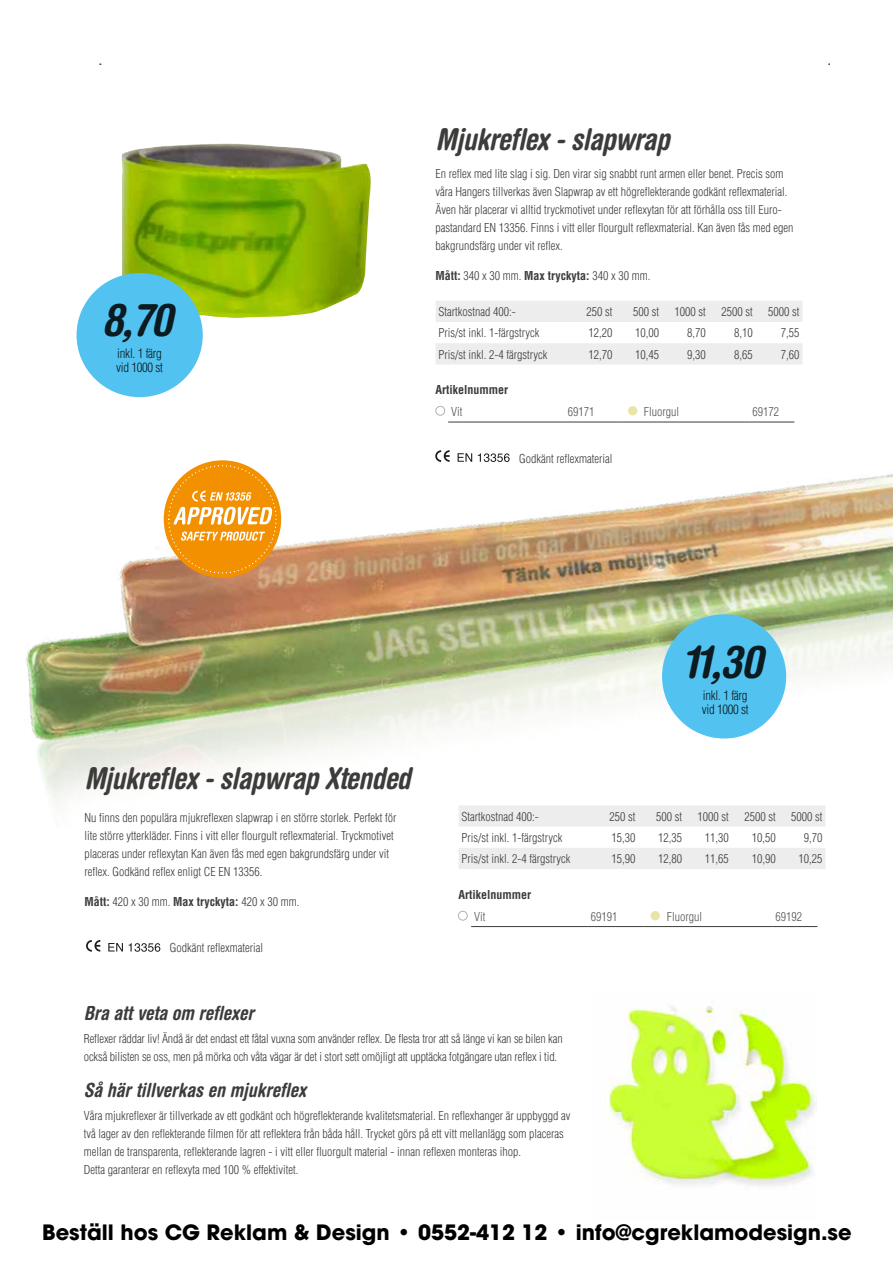
<style>
.page{position:relative;width:893px;height:1263px;background:#fff}
.page>*{position:absolute;margin:0;border:0;box-sizing:border-box;transform-origin:0 0}
.t1{font:italic 700 condensed 45px "Helvetica Rounded";color:#242422}
.t2{font:italic 700 condensed 30px "Helvetica Rounded";letter-spacing:-.02em;color:#3c3c3b}
.t3{font:700 21px "Avant Garde";color:#000}
.t4{font:italic 700 condensed 19.5px "Helvetica Rounded";color:#3c3c3b}
.t5{font:300 condensed 12.75px/14.2px "Helvetica";letter-spacing:-.02em;color:#242422}
.t6{font:300 condensed 12px/18px "Helvetica";color:#3c3c3b}
.t7{font:300 condensed 12px "Helvetica";color:#555454}
.t8{font:700 condensed 12px "Helvetica";color:#3c3c3b}
.s1{font-weight:700}
</style>
<div class="page">
<img style="left:121px;top:143px;width:250px;height:175px">
<div style="left:77px;top:273px;width:126px;height:124px;background:#52c3f1;border-radius:50%"></div>
<img style="left:26px;top:453px;width:867px;height:353px">
<div style="left:662px;top:614px;width:124px;height:124px;background:#52c3f1;border-radius:50%"></div>
<div style="left:164px;top:460px;width:117px;height:118px;background:#f39000;border-radius:50%"></div>
<svg style="left:167px;top:464px;width:110px;height:110px"></svg>
<img style="left:609px;top:1006px;width:207px;height:180px">
<div style="left:651px;top:911px;width:9px;height:9px;background:#e8e6a6;border-radius:50%"></div>
<div style="left:458px;top:911px;width:9px;height:9px;border:1px solid #b3b2b2;border-radius:50%"></div>
<div style="left:628px;top:406px;width:9px;height:9px;background:#e8e6a6;border-radius:50%"></div>
<div style="left:436px;top:406px;width:9px;height:9px;border:1px solid #b3b2b2;border-radius:50%"></div>
<svg style="left:458px;top:453px;width:14px;height:9px"></svg>
<svg style="left:478px;top:453px;width:32px;height:9px"></svg>
<svg style="left:435px;top:450px;width:15px;height:12px"></svg>
<hr style="left:448px;top:422px;width:117px;height:1px;background:#3c3c3b">
<hr style="left:565px;top:422px;width:56px;height:1px;background:#3c3c3b">
<svg style="left:621px;top:422px;width:20px;height:1px"></svg>
<hr style="left:641px;top:422px;width:108px;height:1px;background:#3c3c3b">
<hr style="left:749px;top:422px;width:45px;height:1px;background:#3c3c3b">
<svg style="left:436px;top:301px;width:366px;height:63px"></svg>
<hr style="left:471px;top:926px;width:117px;height:1px;background:#3c3c3b">
<hr style="left:588px;top:926px;width:56px;height:1px;background:#3c3c3b">
<svg style="left:644px;top:926px;width:20px;height:1px"></svg>
<hr style="left:664px;top:926px;width:108px;height:1px;background:#3c3c3b">
<hr style="left:772px;top:926px;width:45px;height:1px;background:#3c3c3b">
<svg style="left:459px;top:805px;width:366px;height:64px"></svg>
<svg style="left:108px;top:943px;width:15px;height:8px"></svg>
<svg style="left:129px;top:943px;width:31px;height:9px"></svg>
<svg style="left:86px;top:940px;width:14px;height:12px"></svg>
<h1 class="t1" style="left:101px;top:293px;width:73px">8,70</h1>
<p class="t5" style="left:116px;top:346px;width:48px">inkl. 1 färg vid 1000 st</p>
<h2 class="t2" style="left:436px;top:121px;width:235px">Mjukreflex - slapwrap</h2>
<p class="t6" style="left:436px;top:165px;width:359px">En reflex med lite slag i sig. Den virar sig snabbt runt armen eller benet. Precis som våra Hangers tillverkas även Slapwrap av ett högreflekterande godkänt reflexmaterial.<br>Även här placerar vi alltid tryckmotivet under reflexytan för att förhålla oss till Euro&shy;pastandard EN 13356. Finns i vitt eller flourgult reflexmaterial. Kan även fås med egen bakgrundsfärg under vit reflex.</p>
<p class="t6" style="left:436px;top:267px;width:216px"><span class="s1">Mått:</span> 340 x 30 mm. <span class="s1">Max tryckyta:</span> 340 x 30 mm.</p>
<p class="t6" style="left:439px;top:303px;width:79px">Startkostnad 400:-</p>
<p class="t6" style="left:586px;top:303px;width:27px">250 st</p>
<p class="t6" style="left:633px;top:303px;width:27px">500 st</p>
<p class="t6" style="left:675px;top:303px;width:33px">1000 st</p>
<p class="t6" style="left:721px;top:303px;width:33px">2500 st</p>
<p class="t6" style="left:768px;top:303px;width:33px">5000 st</p>
<p class="t6" style="left:439px;top:324px;width:102px">Pris/st inkl. 1-färgstryck</p>
<p class="t6" style="left:588px;top:324px;width:25px">12,20</p>
<p class="t6" style="left:635px;top:324px;width:25px">10,00</p>
<p class="t6" style="left:687px;top:324px;width:20px">8,70</p>
<p class="t6" style="left:734px;top:324px;width:20px">8,10</p>
<p class="t6" style="left:781px;top:324px;width:20px">7,55</p>
<p class="t6" style="left:439px;top:345px;width:110px">Pris/st inkl. 2-4 färgstryck</p>
<p class="t6" style="left:588px;top:345px;width:25px">12,70</p>
<p class="t6" style="left:635px;top:345px;width:25px">10,45</p>
<p class="t6" style="left:687px;top:345px;width:20px">9,30</p>
<p class="t6" style="left:734px;top:345px;width:20px">8,65</p>
<p class="t6" style="left:781px;top:345px;width:20px">7,60</p>
<p class="t8" style="left:436px;top:382px;width:74px">Artikelnummer</p>
<p class="t7" style="left:451px;top:404px;width:13px">Vit</p>
<p class="t7" style="left:568px;top:404px;width:28px">69171</p>
<p class="t7" style="left:644px;top:404px;width:37px">Fluorgul</p>
<p class="t7" style="left:752px;top:404px;width:28px">69172</p>
<p class="t6" style="left:519px;top:449px;width:95px">Godkänt reflexmaterial</p>
<h2 class="t2" style="left:84px;top:760px;width:328px">Mjukreflex - slapwrap Xtended</h2>
<p class="t6" style="left:85px;top:809px;width:313px">Nu finns den populära mjukreflexen slapwrap i en större storlek. Perfekt för lite större ytterkläder. Finns i vitt eller flourgult reflexmaterial. Tryckmotivet placeras under reflexytan Kan även fås med egen bakgrundsfärg under vit reflex. Godkänd reflex enligt CE EN 13356.</p>
<p class="t6" style="left:85px;top:893px;width:216px"><span class="s1">Mått:</span> 420 x 30 mm. <span class="s1">Max tryckyta:</span> 420 x 30 mm.</p>
<p class="t6" style="left:170px;top:939px;width:95px">Godkänt reflexmaterial</p>
<h1 class="t1" style="left:682px;top:635px;width:82px">11,30</h1>
<p class="t5" style="left:702px;top:688px;width:48px">inkl. 1 färg vid 1000 st</p>
<p class="t6" style="left:462px;top:807px;width:79px">Startkostnad 400:-</p>
<p class="t6" style="left:609px;top:807px;width:27px">250 st</p>
<p class="t6" style="left:656px;top:807px;width:27px">500 st</p>
<p class="t6" style="left:698px;top:807px;width:33px">1000 st</p>
<p class="t6" style="left:744px;top:807px;width:33px">2500 st</p>
<p class="t6" style="left:791px;top:807px;width:33px">5000 st</p>
<p class="t6" style="left:462px;top:828px;width:102px">Pris/st inkl. 1-färgstryck</p>
<p class="t6" style="left:611px;top:828px;width:25px">15,30</p>
<p class="t6" style="left:658px;top:828px;width:25px">12,35</p>
<p class="t6" style="left:705px;top:828px;width:25px">11,30</p>
<p class="t6" style="left:752px;top:828px;width:25px">10,50</p>
<p class="t6" style="left:804px;top:828px;width:20px">9,70</p>
<p class="t6" style="left:462px;top:850px;width:110px">Pris/st inkl. 2-4 färgstryck</p>
<p class="t6" style="left:611px;top:850px;width:25px">15,90</p>
<p class="t6" style="left:658px;top:850px;width:25px">12,80</p>
<p class="t6" style="left:705px;top:850px;width:25px">11,65</p>
<p class="t6" style="left:752px;top:850px;width:25px">10,90</p>
<p class="t6" style="left:798px;top:850px;width:25px">10,25</p>
<p class="t8" style="left:459px;top:887px;width:74px">Artikelnummer</p>
<p class="t7" style="left:474px;top:909px;width:13px">Vit</p>
<p class="t7" style="left:591px;top:909px;width:28px">69191</p>
<p class="t7" style="left:667px;top:909px;width:37px">Fluorgul</p>
<p class="t7" style="left:775px;top:909px;width:28px">69192</p>
<h3 class="t4" style="left:84px;top:1001px;width:172px">Bra att veta om reflexer</h3>
<p class="t6" style="left:84px;top:1030px;width:480px">Reflexer räddar liv! Ändå är det endast ett fåtal vuxna som använder reflex. De flesta tror att så länge vi kan se bilen kan också bilisten se oss, men på mörka och våta vägar är det i stort sett omöjligt att upptäcka fotgängare utan reflex i tid.</p>
<h3 class="t4" style="left:84px;top:1078px;width:224px">Så här tillverkas en mjukreflex</h3>
<p class="t6" style="left:84px;top:1107px;width:488px">Våra mjukreflexer är tillverkade av ett godkänt och högreflekterande kvalitetsmaterial. En reflexhanger är uppbyggd av två lager av den reflekterande filmen för att reflektera från båda håll. Trycket görs på ett vitt mellanlägg som placeras mellan de transparenta, reflekterande lagren - i vitt eller fluorgult material - innan reflexen monteras ihop.<br>Detta garanterar en reflexyta med 100 % effektivitet.</p>
<h3 class="t3" style="left:42px;top:1218px;width:811px">Beställ hos CG Reklam &amp; Design • 0552-412 12 • info@cgreklamodesign.se</h3>
</div>
